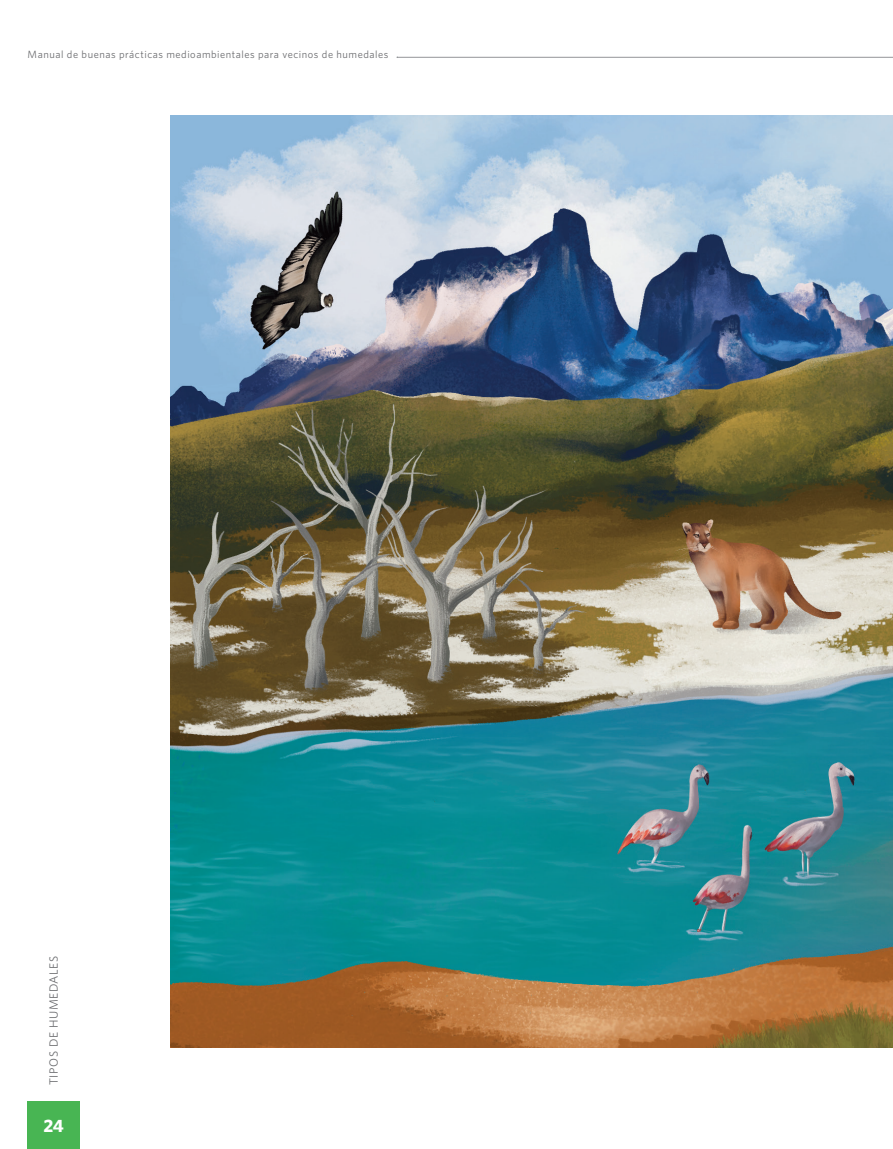
<style>
.page{position:relative;width:893px;height:1149px;background:#fff}
.page>*{position:absolute;margin:0;border:0;box-sizing:border-box;transform-origin:0 0}
.t1{font:700 18px "Whitney";color:#fff}
.t2{font:12px "Whitney";letter-spacing:.05em;color:#6c6d70}
.t3{font:10.5px "Whitney";letter-spacing:.05em;color:#6c6d70}
</style>
<div class="page">
<hr style="left:397px;top:57px;width:496px;height:1px;background:#939598">
<div style="left:28px;top:1100px;width:52px;height:48px;background:#48b553"></div>
<img style="left:170px;top:115px;width:723px;height:932px">
<p class="t3" style="left:28px;top:48px;width:362px">Manual de buenas prácticas medioambientales para vecinos de humedales</p>
<p class="t2" style="left:47px;top:1084px;width:131px;rotate:-90deg">TIPOS DE HUMEDALES</p>
<h1 class="t1" style="left:43px;top:1114px;width:22px">24</h1>
</div>
